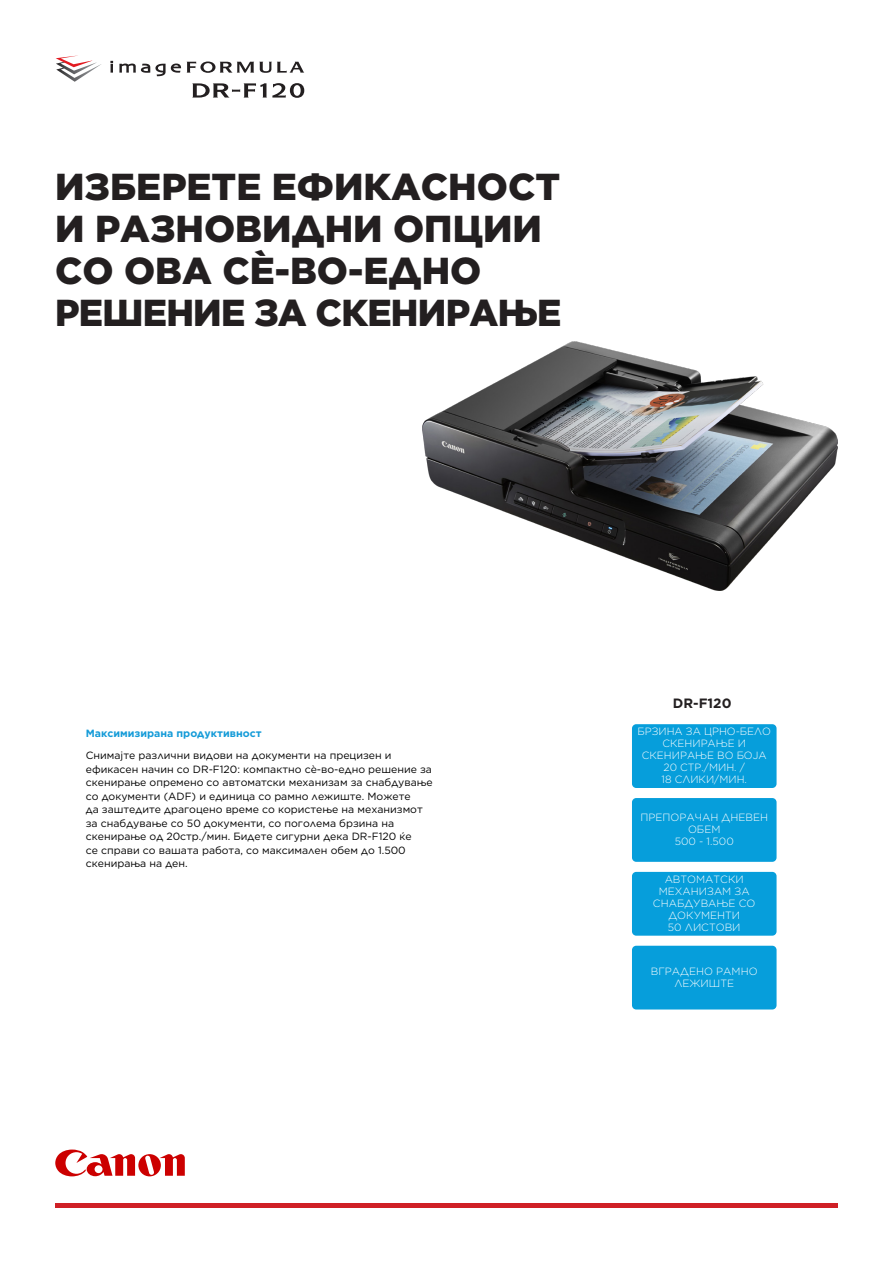
<style>
.page{position:relative;width:893px;height:1263px;background:#fff}
.page>*{position:absolute;margin:0;border:0;box-sizing:border-box;transform-origin:0 0}
.COVER_HEADER_MEDIUM{font:900 37.5px/42px "Gotham";color:#231f20}
.SUBHEAD{font:700 13.5px "Gotham";color:#231f20}
.SUBHEAD-2{font:10.5px/13.5px "Gotham";color:#000001}
.COVER_HEADER_SMALL{font:300 10.5px/12px "Gotham";color:#fff;text-align:center}
.SUBHEAD-3{font:700 10.5px "Gotham";color:#149bd8}
</style>
<div class="page">
<div style="left:55px;top:1203px;width:783px;height:5px;background:#cf2026"></div>
<svg style="left:55px;top:1149px;width:130px;height:27px"></svg>
<div style="left:632px;top:724px;width:144px;height:64px;background:#069edb;border-radius:4px"></div>
<div style="left:632px;top:798px;width:144px;height:64px;background:#069edb;border-radius:4px"></div>
<div style="left:632px;top:872px;width:144px;height:64px;background:#069edb;border-radius:4px"></div>
<div style="left:632px;top:946px;width:144px;height:63px;background:#069edb;border-radius:4px"></div>
<img style="left:423px;top:341px;width:415px;height:250px">
<svg style="left:56px;top:62px;width:45px;height:20px"></svg>
<svg style="left:110px;top:61px;width:3px;height:12px"></svg>
<svg style="left:119px;top:62px;width:185px;height:14px"></svg>
<svg style="left:192px;top:83px;width:112px;height:15px"></svg>
<p class="COVER_HEADER_MEDIUM" style="left:55px;top:165px;width:508px">ИЗБЕРЕТЕ ЕФИКАСНОСТ<br>И РАЗНОВИДНИ ОПЦИИ<br>СО ОВА СÈ-ВО-ЕДНО<br>РЕШЕНИЕ ЗА СКЕНИРАЊЕ</p>
<p class="SUBHEAD-3" style="left:86px;top:726px;width:177px">Максимизирана продуктивност</p>
<p class="SUBHEAD-2" style="left:86px;top:748px;width:348px">Снимајте различни видови на документи на прецизен и ефикасен начин со DR-F120: компактно сè-во-едно решение за скенирање опремено со автоматски механизам за снабдување со документи (ADF) и единица со рамно лежиште. Можете<br>да заштедите драгоцено време со користење на механизмот за снабдување со 50 документи, со поголема брзина на скенирање од 20стр./мин. Бидете сигурни дека DR-F120 ќе<br>се справи со вашата работа, со максимален обем до 1.500 скенирања на ден.</p>
<p class="SUBHEAD" style="left:673px;top:694px;width:60px">DR-F120</p>
<p class="COVER_HEADER_SMALL" style="left:637px;top:725px;width:135px">БРЗИНА ЗА ЦРНО-БЕЛО<br>СКЕНИРАЊЕ И<br>СКЕНИРАЊЕ ВО БОЈА<br>20 СТР./МИН. /<br>18 СЛИКИ/МИН.</p>
<p class="COVER_HEADER_SMALL" style="left:640px;top:811px;width:129px">ПРЕПОРАЧАН ДНЕВЕН<br>ОБЕМ</p>
<p class="COVER_HEADER_SMALL" style="left:675px;top:835px;width:61px">500 - 1.500</p>
<p class="COVER_HEADER_SMALL" style="left:653px;top:872px;width:104px">АВТОМАТСКИ<br>МЕХАНИЗАМ ЗА<br>СНАБДУВАЊЕ СО<br>ДОКУМЕНТИ</p>
<p class="COVER_HEADER_SMALL" style="left:668px;top:920px;width:74px">50 ЛИСТОВИ</p>
<p class="COVER_HEADER_SMALL" style="left:651px;top:965px;width:108px">ВГРАДЕНО РАМНО<br>ЛЕЖИШТЕ</p>
</div>
